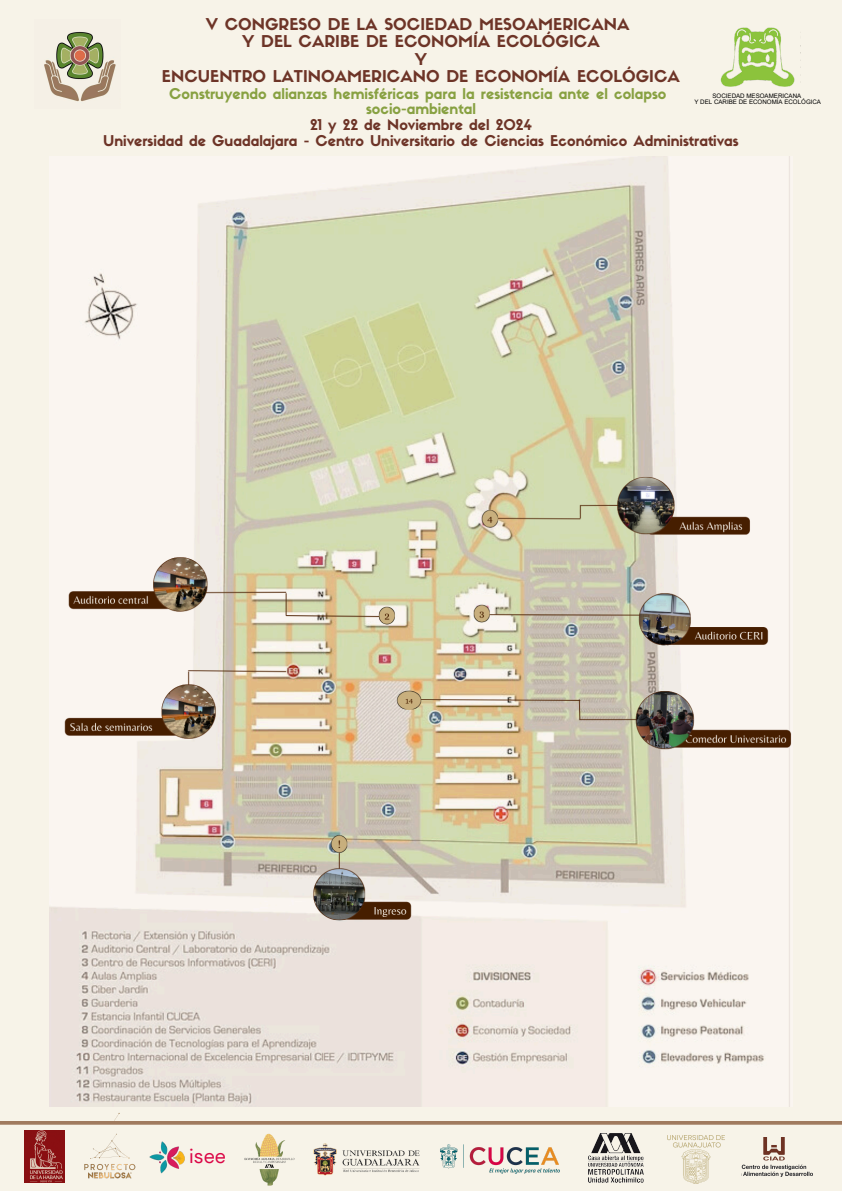
<style>
.page{position:relative;width:842px;height:1191px;background:#fff}
.page>*{position:absolute;margin:0;border:0;box-sizing:border-box;transform-origin:0 0}
.t1{font:19.6px "DM Sans";color:#db0747}
.t2{font:16px/17.2px "Sifonn Basic";color:#6d3427;text-align:center}
.t3{font:14.6px/15.8px "Sifonn Basic";color:#6d3427;text-align:center}
.t4{font:14.6px/15.8px "Sifonn Basic";color:#88a142;text-align:center}
.t5{font:6.2px "Arial MT Pro";color:#000}
</style>
<div class="page">
<div style="left:0;top:0;width:842px;height:1190px;background:#f7f3e8"></div>
<img style="left:44px;top:31px;width:72px;height:71px">
<img style="left:720px;top:27px;width:81px;height:60px">
<img style="left:49px;top:156px;width:742px;height:950px">
<svg style="left:0;top:1121px;width:842px;height:63px"></svg>
<img style="left:439px;top:1143px;width:122px;height:32px">
<img style="left:742px;top:1137px;width:70px;height:39px">
<img style="left:75px;top:1130px;width:67px;height:52px">
<img style="left:312px;top:1138px;width:109px;height:39px">
<img style="left:586px;top:1127px;width:58px;height:57px">
<img style="left:24px;top:1130px;width:41px;height:52px">
<img style="left:667px;top:1135px;width:58px;height:48px">
<img style="left:149px;top:1138px;width:39px;height:35px">
<img style="left:241px;top:1131px;width:57px;height:55px">
<p class="t2" style="left:162px;top:18px;width:519px">V CONGRESO DE LA SOCIEDAD MESOAMERICANA<br>Y DEL CARIBE DE ECONOMÍA ECOLÓGICA<br>Y<br>ENCUENTRO LATINOAMERICANO DE ECONOMÍA ECOLÓGICA</p>
<p class="t4" style="left:169px;top:87px;width:499px">Construyendo alianzas hemisféricas para la resistencia ante el colapso socio-ambiental</p>
<p class="t3" style="left:103px;top:118px;width:637px">21 y 22 de Noviembre del 2024<br>Universidad de Guadalajara - Centro Universitario de Ciencias Económico Administrativas</p>
<p class="t5" style="left:712px;top:93px;width:90px">SOCIEDAD MESOAMERICANA</p>
<p class="t5" style="left:694px;top:100px;width:128px">Y DEL CARIBE DE ECONOMÍA ECOLÓGICA</p>
<p class="t1" style="left:189px;top:1143px;width:38px">isee</p>
</div>
